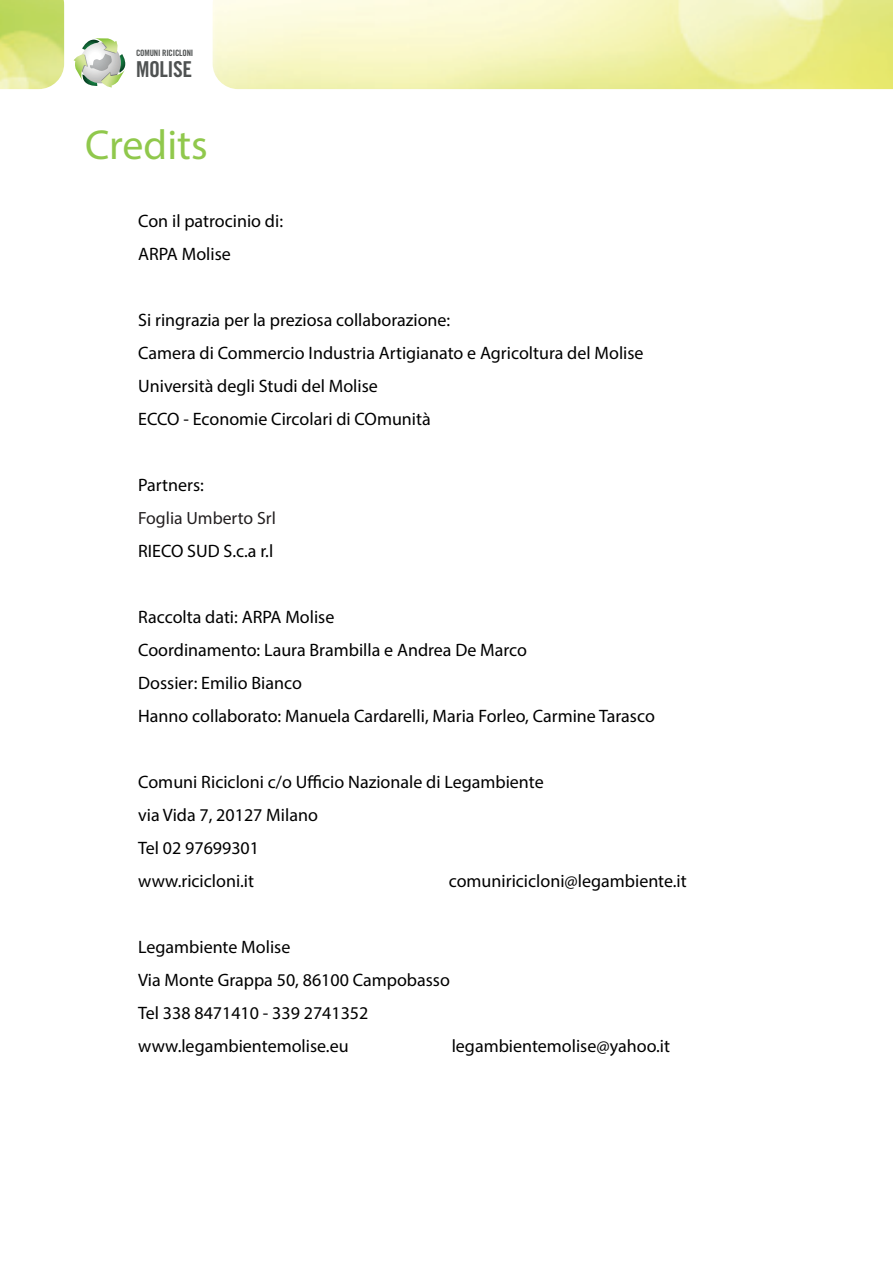
<style>
.page{position:relative;width:893px;height:1263px;background:#fff}
.page>*{position:absolute;margin:0;border:0;box-sizing:border-box;transform-origin:0 0}
.t1{font:42px "Myriad Pro";color:#90c84c}
.t2{font:21.9px "Trade Gothic Bold Cond Twenty";letter-spacing:-.02em;color:#4f5252}
.t3{font:18px/33px "Myriad Pro";color:#000}
.t4{font:17.7px "Myriad Pro";color:#231f20}
.t5{font:8.7px "Trade Gothic Bold Cond Twenty";letter-spacing:-.02em;color:#4f5252}
</style>
<div class="page">
<img style="left:0;top:0;width:64px;height:89px">
<svg style="left:74px;top:38px;width:52px;height:50px"></svg>
<p class="t5" style="left:136px;top:48px;width:59px">COMUNI RICICLONI</p>
<p class="t2" style="left:136px;top:55px;width:58px">MOLISE</p>
<p class="t1" style="left:85px;top:119px;width:124px">Credits</p>
<p class="t3" style="left:138px;top:204px;width:146px">Con il patrocinio di:</p>
<p class="t3" style="left:138px;top:237px;width:94px">ARPA Molise</p>
<p class="t3" style="left:138px;top:303px;width:314px">Si ringrazia per la preziosa collaborazione:</p>
<p class="t3" style="left:138px;top:336px;width:507px">Camera di Commercio Industria Artigianato e Agricoltura del Molise</p>
<p class="t3" style="left:138px;top:369px;width:241px">Università degli Studi del Molise</p>
<p class="t3" style="left:138px;top:402px;width:294px">ECCO - Economie Circolari di COmunità</p>
<p class="t3" style="left:138px;top:468px;width:67px">Partners:</p>
<p class="t4" style="left:138px;top:507px;width:139px">Foglia Umberto Srl</p>
<p class="t3" style="left:138px;top:534px;width:137px">RIECO SUD S.c.a r.l</p>
<p class="t3" style="left:138px;top:600px;width:198px">Raccolta dati: ARPA Molise</p>
<p class="t3" style="left:138px;top:633px;width:390px">Coordinamento: Laura Brambilla e Andrea De Marco</p>
<p class="t3" style="left:138px;top:666px;width:165px">Dossier: Emilio Bianco</p>
<p class="t3" style="left:138px;top:699px;width:518px">Hanno collaborato: Manuela Cardarelli, Maria Forleo, Carmine Tarasco</p>
<p class="t3" style="left:138px;top:765px;width:407px">Comuni Ricicloni c/o Ufficio Nazionale di Legambiente</p>
<p class="t3" style="left:138px;top:798px;width:181px">via Vida 7, 20127 Milano</p>
<p class="t3" style="left:138px;top:831px;width:122px">Tel 02 97699301</p>
<p class="t3" style="left:138px;top:864px;width:117px">www.ricicloni.it</p>
<p class="t3" style="left:449px;top:864px;width:240px">comuniricicloni@legambiente.it</p>
<p class="t3" style="left:138px;top:930px;width:154px">Legambiente Molise</p>
<p class="t3" style="left:138px;top:963px;width:313px">Via Monte Grappa 50, 86100 Campobasso</p>
<p class="t3" style="left:138px;top:996px;width:232px">Tel 338 8471410 - 339 2741352 www.legambientemolise.eu</p>
<p class="t3" style="left:452px;top:1029px;width:220px">legambientemolise@yahoo.it</p>
</div>
